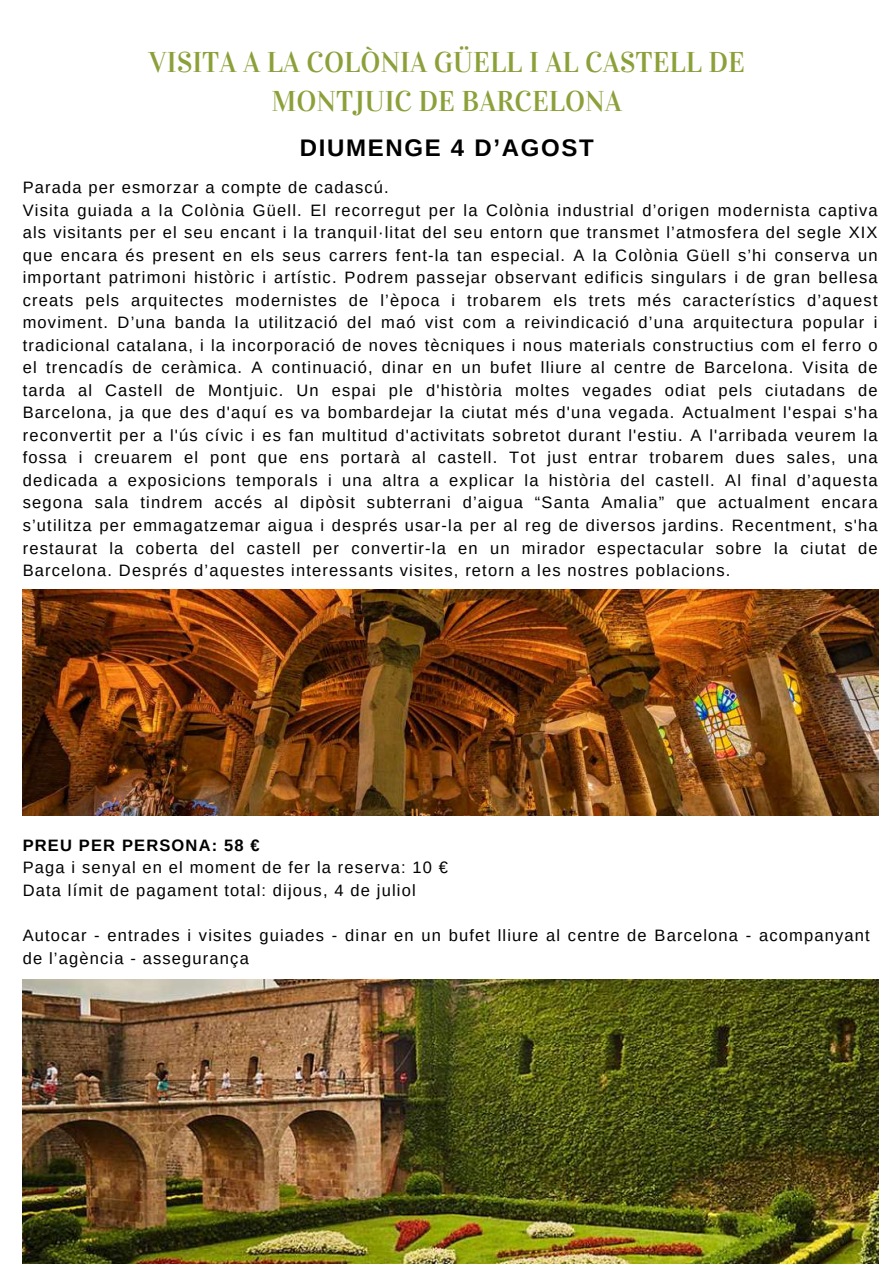
<style>
.page{position:relative;width:894px;height:1264px;background:#fff}
.page>*{position:absolute;margin:0;border:0;box-sizing:border-box;transform-origin:0 0}
.t1{font:28.5px/39.3px "Vidaloka";color:#8ca03a;text-align:center}
.t2{font:700 24px "Arimo";letter-spacing:.07em;color:#000}
.t3{font:16.5px/22.5px "Arimo";letter-spacing:.07em;color:#000}
.t4{font:700 16.5px "Arimo";letter-spacing:.07em;color:#000}
</style>
<div class="page">
<img style="left:23px;top:589px;width:855px;height:226px">
<img style="left:23px;top:979px;width:855px;height:284px">
<h1 class="t1" style="left:148px;top:43px;width:597px">VISITA A LA COLÒNIA GÜELL I AL CASTELL DE<br>MONTJUIC DE BARCELONA</h1>
<h2 class="t2" style="left:300px;top:135px;width:295px">DIUMENGE 4 D’AGOST</h2>
<p class="t3" style="left:23px;top:176px;width:856px">Parada per esmorzar a compte de cadascú.<br>Visita guiada a la Colònia Güell. El recorregut per la Colònia industrial d’origen modernista captiva als visitants per el seu encant i la tranquil·litat del seu entorn que transmet l’atmosfera del segle XIX que encara és present en els seus carrers fent-la tan especial. A la Colònia Güell s’hi conserva un important patrimoni històric i artístic. Podrem passejar observant edificis singulars i de gran bellesa creats pels arquitectes modernistes de l’època i trobarem els trets més característics d’aquest moviment. D’una banda la utilització del maó vist com a reivindicació d’una arquitectura popular i tradicional catalana, i la incorporació de noves tècniques i nous materials constructius com el ferro o el trencadís de ceràmica. A continuació, dinar en un bufet lliure al centre de Barcelona. Visita de tarda al Castell de Montjuic. Un espai ple d'història moltes vegades odiat pels ciutadans de Barcelona, ja que des d'aquí es va bombardejar la ciutat més d'una vegada. Actualment l'espai s'ha reconvertit per a l'ús cívic i es fan multitud d'activitats sobretot durant l'estiu. A l'arribada veurem la fossa i creuarem el pont que ens portarà al castell. Tot just entrar trobarem dues sales, una dedicada a exposicions temporals i una altra a explicar la història del castell. Al final d’aquesta segona sala tindrem accés al dipòsit subterrani d’aigua “Santa Amalia” que actualment encara s’utilitza per emmagatzemar aigua i després usar-la per al reg de diversos jardins. Recentment, s'ha restaurat la coberta del castell per convertir-la en un mirador espectacular sobre la ciutat de Barcelona. Després d’aquestes interessants visites, retorn a les nostres poblacions.</p>
<p class="t4" style="left:23px;top:836px;width:238px">PREU PER PERSONA: 58 €</p>
<p class="t3" style="left:23px;top:856px;width:427px">Paga i senyal en el moment de fer la reserva: 10 €<br>Data límit de pagament total: dijous, 4 de juliol</p>
<p class="t3" style="left:23px;top:924px;width:848px">Autocar - entrades i visites guiades - dinar en un bufet lliure al centre de Barcelona - acompanyant de l’agència - assegurança</p>
</div>
